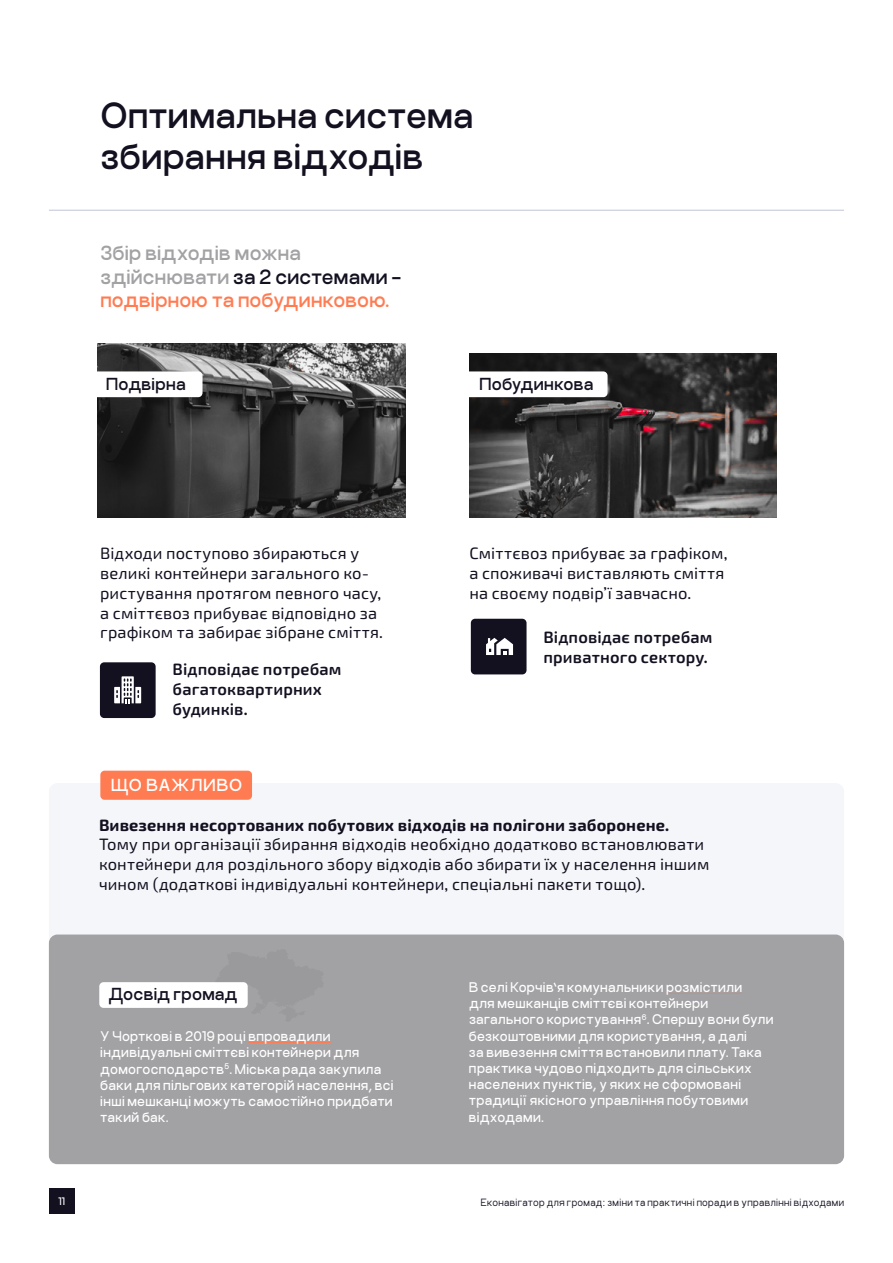
<style>
.page{position:relative;width:893px;height:1263px;background:#fff}
.page>*{position:absolute;margin:0;border:0;box-sizing:border-box;transform-origin:0 0}
.t1{font:700 34.5px/41.4px "Work Sans";letter-spacing:.005em;color:#131020}
.t2{font:700 19.5px/23.4px "Work Sans";letter-spacing:.005em;color:#a2a2a5}
.t3{font:16.5px/19.8px "Exo Soft";letter-spacing:.005em;color:#131020}
.t4{font:600 16.5px/19.8px "Exo Soft";letter-spacing:.005em;color:#131020}
.t5{font:700 16.5px "Exo Soft";letter-spacing:.005em;color:#131020}
.t6{font:700 16.5px "Work Sans";letter-spacing:.005em;color:#131020}
.t7{font:700 16.5px "Work Sans";letter-spacing:.045em;color:#fff}
.t8{font:500 13.5px/16.2px "Work Sans";letter-spacing:.015em;color:#fff}
.t9{font:10.5px "Work Sans";letter-spacing:.02em;color:#131020}
.t10{font:500 10.5px "Work Sans";color:#fff}
.s1{color:#131020}
.s2{color:#ff7c52}
</style>
<div class="page">
<div style="left:49px;top:1188px;width:25px;height:26px;background:#131020"></div>
<div style="left:49px;top:783px;width:795px;height:222px;background:#f5f6f9;border-radius:9px"></div>
<hr style="left:49px;top:210px;width:795px;height:1px;background:#c0c5d8">
<div style="left:100px;top:771px;width:152px;height:29px;background:#ff7c52;border-radius:4px"></div>
<img style="left:98px;top:344px;width:307px;height:174px">
<img style="left:470px;top:354px;width:307px;height:164px">
<div style="left:100px;top:662px;width:56px;height:56px;background:#131020;border-radius:4px"></div>
<div style="left:471px;top:619px;width:55px;height:55px;background:#131020;border-radius:4px"></div>
<div style="left:88px;top:371px;width:115px;height:26px;background:#fff;border-radius:4px"></div>
<div style="left:462px;top:371px;width:145px;height:26px;background:#fff;border-radius:4px"></div>
<svg style="left:486px;top:638px;width:27px;height:17px"></svg>
<svg style="left:114px;top:676px;width:27px;height:27px"></svg>
<div style="left:49px;top:934px;width:795px;height:230px;background:#a2a2a5;border-radius:9px"></div>
<hr style="left:248px;top:1042px;width:83px;height:1px;background:#ff7c52">
<hr style="left:666px;top:993px;width:76px;height:1px;background:#ff7c52">
<div style="left:99px;top:982px;width:149px;height:26px;background:#fff;border-radius:4px"></div>
<h1 class="t1" style="left:100px;top:95px;width:374px">Оптимальна система збирання відходів</h1>
<h2 class="t2" style="left:100px;top:242px;width:302px">Збір відходів можна здійснювати <span class="s1">за 2 системами – </span><span class="s2">подвірною та побудинковою.</span></h2>
<p class="t6" style="left:106px;top:375px;width:81px">Подвірна</p>
<p class="t6" style="left:480px;top:375px;width:115px">Побудинкова</p>
<p class="t3" style="left:100px;top:544px;width:284px">Відходи поступово збираються у великі контейнери загального ко&shy;ристування протягом певного часу, а сміттєвоз прибуває відповідно за графіком та забирає зібране сміття.</p>
<p class="t4" style="left:173px;top:660px;width:170px">Відповідає потребам багатоквартирних будинків.</p>
<p class="t3" style="left:469px;top:544px;width:260px">Сміттєвоз прибуває за графіком, а споживачі виставляють сміття на своєму подвір’ї завчасно.</p>
<p class="t4" style="left:544px;top:627px;width:170px">Відповідає потребам приватного сектору.</p>
<p class="t7" style="left:111px;top:775px;width:133px">ЩО ВАЖЛИВО</p>
<p class="t5" style="left:99px;top:815px;width:572px">Вивезення несортованих побутових відходів на полігони заборонене.</p>
<p class="t3" style="left:99px;top:835px;width:612px">Тому при організації збирання відходів необхідно додатково встановлювати контейнери для роздільного збору відходів або збирати їх у населення іншим чином (додаткові індивідуальні контейнери, спеціальні пакети тощо).</p>
<p class="t6" style="left:108px;top:984px;width:131px">Досвід громад</p>
<p class="t8" style="left:100px;top:1028px;width:295px">У Чорткові в 2019 році впровадили індивідуальні сміттєві контейнери для домогосподарств<sup>5</sup>. Міська рада закупила баки для пільгових категорій населення, всі інші мешканці можуть самостійно придбати такий бак.</p>
<p class="t8" style="left:469px;top:979px;width:306px">В селі Корчів’я комунальники розмістили<br>для мешканців сміттєві контейнери загального користування<sup>6</sup>. Спершу вони були безкоштовними для користування, а далі<br>за вивезення сміття встановили плату. Така практика чудово підходить для сільських населених пунктів, у яких не сформовані традиції якісного управління побутовими відходами.</p>
<p class="t10" style="left:58px;top:1194px;width:9px">11</p>
<p class="t9" style="left:481px;top:1196px;width:365px">Еконавігатор для громад: зміни та практичні поради в управлінні відходами</p>
</div>
